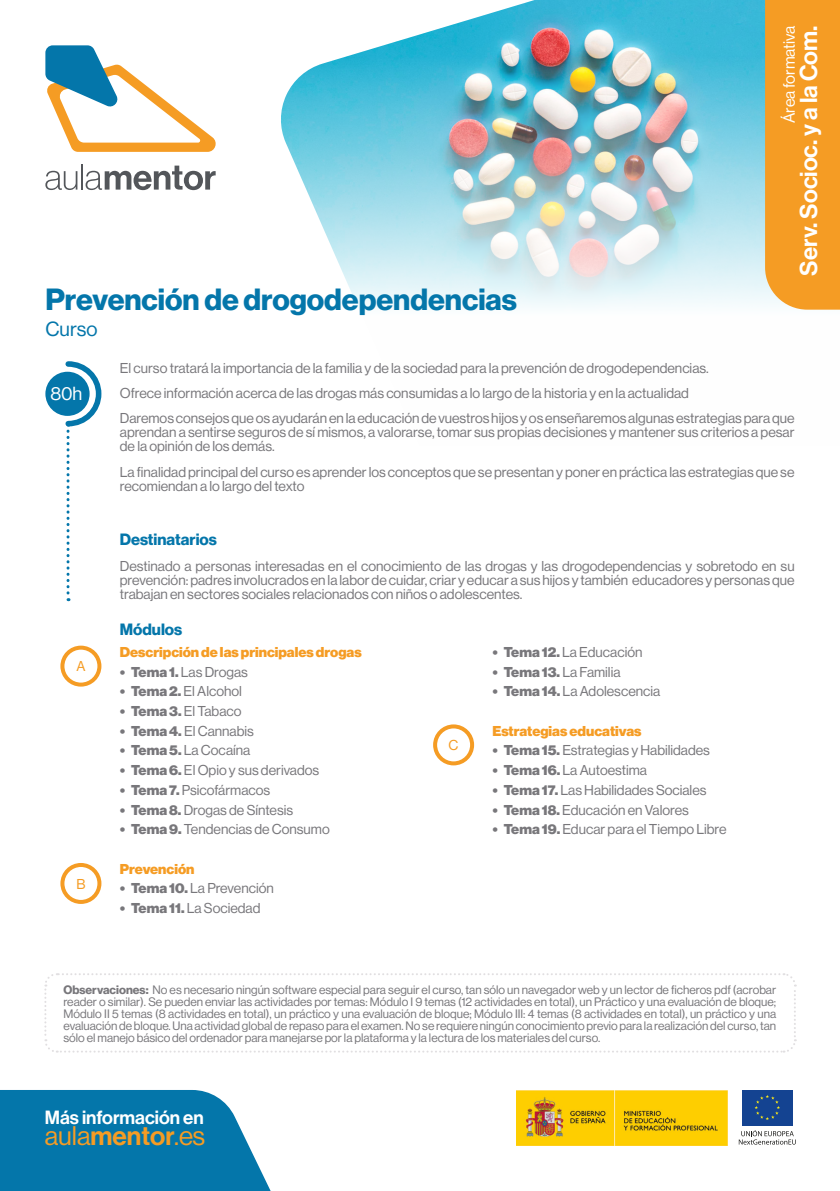
<style>
.page{position:relative;width:840px;height:1191px;background:#fff}
.page>*{position:absolute;margin:0;border:0;box-sizing:border-box;transform-origin:0 0}
.t1{font:700 30px "Neue Haas Display";color:#0476aa}
.t2{font:26.4px "Neue Haas Display";color:#f59c24}
.t3{font:24px "Neue Haas Display Mediu";color:#fff}
.t4{font:20px "Neue Haas Display";color:#0476aa}
.t5{font:18.8px "Neue Haas Display Mediu";color:#fff}
.t6{font:18.6px "Neue Haas Display";color:#fff}
.t7{font:700 16px "Neue Haas Display";color:#0476aa}
.t8{font:16px "Neue Haas Display";color:#fff}
.t9{font:14px/14px "Neue Haas Display";color:#78777b}
.t10{font:900 14px "Neue Haas Display";color:#f59c24}
.t11{font:14px "Neue Haas Display";color:#f59c24}
.t12{font:12px/12px "Neue Haas Display";color:#78777b;text-align:justify}
.s1{font-weight:900}
.s2{font-weight:700}
.s3{font-family:"Neue Haas Display Mediu"}
</style>
<div class="page">
<svg style="left:0;top:1090px;width:271px;height:101px;background:#1c83b2"></svg>
<svg style="left:45px;top:171px;width:32px;height:19px"></svg>
<hr style="left:81px;top:164px;width:2px;height:26px;background:#53565a">
<svg style="left:85px;top:166px;width:130px;height:24px"></svg>
<svg style="left:45px;top:45px;width:171px;height:107px"></svg>
<img style="left:281px;top:0;width:483px;height:307px">
<svg style="left:764px;top:0;width:75px;height:310px;background:#eda134"></svg>
<img style="left:516px;top:1090px;width:211px;height:55px">
<div style="left:741px;top:1090px;width:51px;height:35px;background:#144391"></div>
<svg style="left:754px;top:1095px;width:25px;height:25px"></svg>
<svg style="left:738px;top:1130px;width:57px;height:14px"></svg>
<svg style="left:44px;top:973px;width:752px;height:80px"></svg>
<div style="left:45px;top:372px;width:45px;height:44px;background:#0476aa;border-radius:50%"></div>
<svg style="left:63px;top:361px;width:39px;height:240px"></svg>
<div style="left:60px;top:645px;width:41px;height:41px;border:4px solid #f59c24;border-radius:50%"></div>
<div style="left:60px;top:863px;width:41px;height:41px;border:4px solid #f59c24;border-radius:50%"></div>
<div style="left:433px;top:724px;width:41px;height:41px;border:4px solid #f59c24;border-radius:50%"></div>
<h1 class="t1" style="left:45px;top:282px;width:473px">Prevención de drogodependencias</h1>
<h3 class="t4" style="left:45px;top:318px;width:54px">Curso</h3>
<p class="t8" style="left:779px;top:123px;width:99px;rotate:-90deg">Área formativa</p>
<h3 class="t3" style="left:794px;top:275px;width:251px;rotate:-90deg">Serv. Socioc. y a la Com.</h3>
<h3 class="t6" style="left:50px;top:382px;width:33px">80h</h3>
<p class="t11" style="left:76px;top:658px;width:11px">A</p>
<p class="t11" style="left:76px;top:876px;width:11px">B</p>
<p class="t9" style="left:120px;top:355px;width:675px;line-height:25.4px">El curso tratará la importancia de la familia y de la sociedad para la prevención de drogodependencias.<br>Ofrece información acerca de las drogas más consumidas a lo largo de la historia y en la actualidad<br>Daremos consejos que os ayudarán en la educación de vuestros hijos y os enseñaremos algunas estrategias para que</p>
<p class="t9" style="left:120px;top:425px;width:675px">aprendan a sentirse seguros de sí mismos, a valorarse, tomar sus propias decisiones y mantener sus criterios a pesar de la opinión de los demás.</p>
<p class="t9" style="left:120px;top:465px;width:675px">La finalidad principal del curso es aprender los conceptos que se presentan y poner en práctica las estrategias que se recomiendan a lo largo del texto</p>
<p class="t7" style="left:120px;top:530px;width:98px">Destinatarios</p>
<p class="t9" style="left:120px;top:559px;width:675px;text-align:justify">Destinado a personas interesadas en el conocimiento de las drogas y las drogodependencias y sobretodo en su prevención: padres involucrados en la labor de cuidar, criar y educar a sus hijos y también educadores y personas que trabajan en sectores sociales relacionados con niños o adolescentes.</p>
<p class="t7" style="left:120px;top:619px;width:64px">Módulos</p>
<p class="t10" style="left:120px;top:644px;width:243px">Descripción de las principales drogas</p>
<p class="t9" style="left:120px;top:665px;width:129px"><span class="s1">• Tema 1.</span> Las Drogas</p>
<p class="t9" style="left:120px;top:684px;width:124px"><span class="s1">• Tema 2.</span> El Alcohol</p>
<p class="t9" style="left:120px;top:704px;width:123px"><span class="s1">• Tema 3.</span> El Tabaco</p>
<p class="t9" style="left:120px;top:724px;width:135px"><span class="s1">• Tema 4.</span> El Cannabis</p>
<p class="t9" style="left:120px;top:743px;width:132px"><span class="s1">• Tema 5.</span> La Cocaína</p>
<p class="t9" style="left:120px;top:763px;width:201px"><span class="s1">• Tema 6.</span> El Opio y sus derivados</p>
<p class="t9" style="left:120px;top:783px;width:152px"><span class="s1">• Tema 7.</span> Psicofármacos</p>
<p class="t9" style="left:120px;top:802px;width:175px"><span class="s1">• Tema 8.</span> Drogas de Síntesis</p>
<p class="t9" style="left:120px;top:822px;width:211px"><span class="s1">• Tema 9.</span> Tendencias de Consumo</p>
<p class="t10" style="left:120px;top:860px;width:76px">Prevención</p>
<p class="t9" style="left:120px;top:881px;width:155px"><span class="s1">• Tema 10.</span> La Prevención</p>
<p class="t9" style="left:120px;top:901px;width:142px"><span class="s1">• Tema 11.</span> La Sociedad</p>
<p class="t11" style="left:448px;top:737px;width:11px">C</p>
<p class="t9" style="left:492px;top:645px;width:151px"><span class="s1">• Tema 12.</span> La Educación</p>
<p class="t9" style="left:492px;top:665px;width:129px"><span class="s1">• Tema 13.</span> La Familia</p>
<p class="t9" style="left:492px;top:684px;width:169px"><span class="s1">• Tema 14.</span> La Adolescencia</p>
<p class="t10" style="left:492px;top:722px;width:150px">Estrategias educativas</p>
<p class="t9" style="left:492px;top:743px;width:219px"><span class="s1">• Tema 15.</span> Estrategias y Habilidades</p>
<p class="t9" style="left:492px;top:763px;width:156px"><span class="s1">• Tema 16.</span> La Autoestima</p>
<p class="t9" style="left:492px;top:783px;width:215px"><span class="s1">• Tema 17.</span> Las Habilidades Sociales</p>
<p class="t9" style="left:492px;top:802px;width:198px"><span class="s1">• Tema 18.</span> Educación en Valores</p>
<p class="t9" style="left:492px;top:822px;width:235px"><span class="s1">• Tema 19.</span> Educar para el Tiempo Libre</p>
<p class="t12" style="left:63px;top:983px;width:713px"><span class="s2">Observaciones:</span> No es necesario ningún software especial para seguir el curso, tan sólo un navegador web y un lector de ficheros pdf (acrobar reader o similar). Se pueden enviar las actividades por temas: Módulo I 9 temas (12 actividades en total), un Práctico y una evaluación de bloque; Módulo II 5 temas (8 actividades en total), un práctico y una evaluación de bloque; Módulo III: 4 temas (8 actividades en total), un práctico y una evaluación de bloque. Una actividad global de repaso para el examen. No se requiere ningún conocimiento previo para la realización del curso, tan sólo el manejo básico del ordenador para manejarse por la plataforma y la lectura de los materiales del curso.</p>
<h3 class="t5" style="left:45px;top:1106px;width:160px">Más información en</h3>
<h2 class="t2" style="left:45px;top:1121px;width:162px">aula<span class="s3">mentor</span>.es</h2>
</div>
